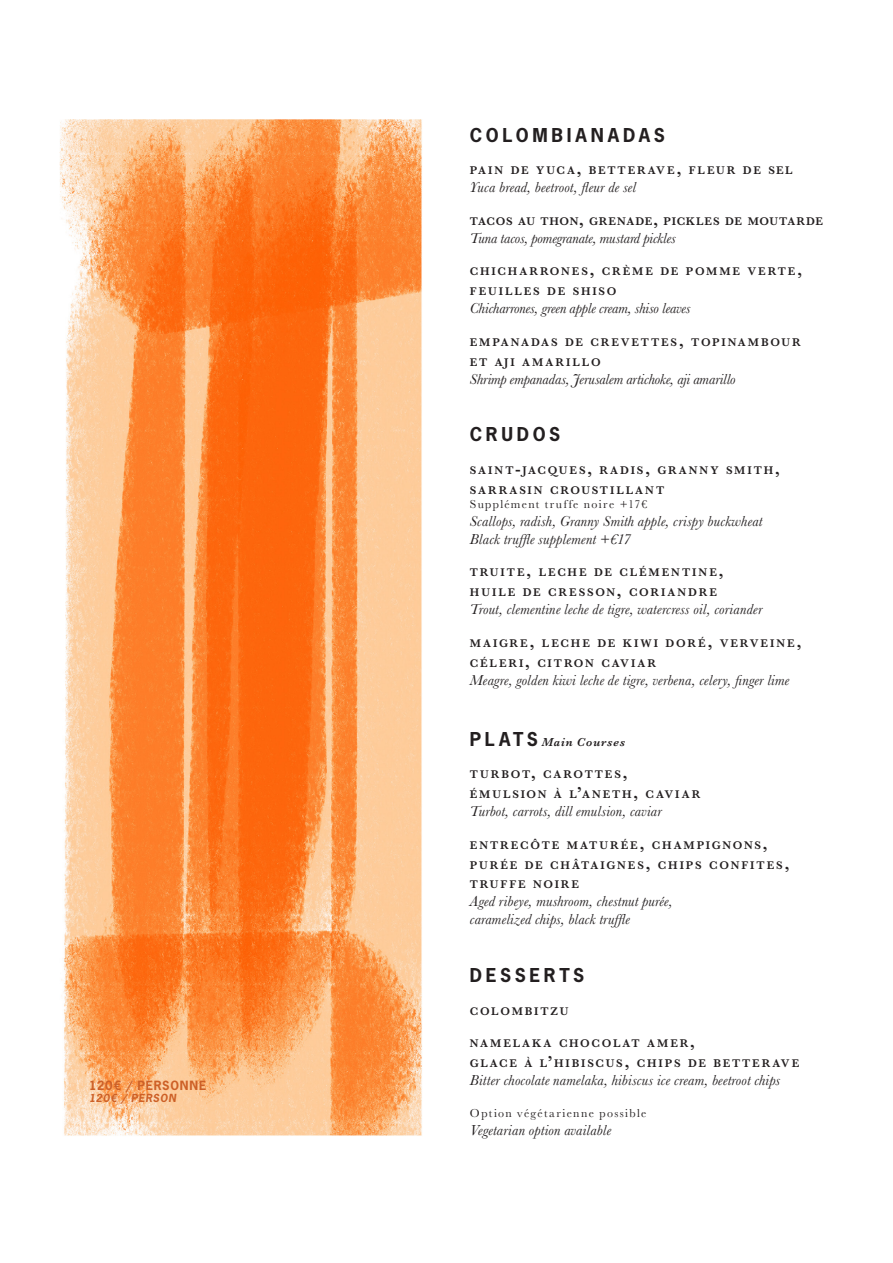
<style>
.page{position:relative;width:893px;height:1263px;background:#fff}
.page>*{position:absolute;margin:0;border:0;box-sizing:border-box;transform-origin:0 0}
.t1{font:700 18px "News Gothic Std";letter-spacing:.2em;color:#231f20}
.t2{font:italic 15px "Baskerville";letter-spacing:.01em;color:#231f20}
.t3{font:12px "Baskerville";letter-spacing:.11em;color:#231f20}
.t4{font:italic 600 12px "Baskerville";letter-spacing:.075em;color:#231f20}
.t5{font:700 12px "News Gothic Std";letter-spacing:.065em;color:#cd6027}
.t6{font:600 11.55px/19.8px "Baskerville";letter-spacing:.16em;color:#231f20}
.t7{font:600 11.55px "Baskerville";letter-spacing:.065em;color:#231f20}
.t8{font:italic 700 10.5px "News Gothic Std";letter-spacing:.06em;color:#cd6027}
.s1{font-size:16.5px}
.s2{font-family:"News Gothic Std";font-weight:700;font-style:normal;font-size:18px}
</style>
<div class="page">
<img style="left:59px;top:119px;width:363px;height:1017px">
<p class="t5" style="left:89px;top:1077px;width:119px">120€ / PERSONNE</p>
<p class="t8" style="left:89px;top:1091px;width:88px">120€ / PERSON</p>
<p class="t1" style="left:470px;top:123px;width:196px">COLOMBIANADAS</p>
<p class="t6" style="left:470px;top:160px;width:324px">PAIN DE YUCA<span class="s1">,</span> BETTERAVE<span class="s1">,</span> FLEUR DE SEL</p>
<p class="t2" style="left:470px;top:177px;width:168px">Yuca bread, beetroot, fleur de sel</p>
<p class="t7" style="left:470px;top:213px;width:355px">TACOS AU THON<span class="s1">,</span> GRENADE<span class="s1">,</span> PICKLES DE MOUTARDE</p>
<p class="t2" style="left:470px;top:228px;width:208px">Tuna tacos, pomegranate, mustard pickles</p>
<p class="t6" style="left:470px;top:262px;width:334px">CHICHARRONES<span class="s1">,</span> CRÈME DE POMME VERTE<span class="s1">,<br></span>FEUILLES DE SHISO</p>
<p class="t2" style="left:470px;top:298px;width:222px">Chicharrones, green apple cream, shiso leaves</p>
<p class="t6" style="left:470px;top:332px;width:332px">EMPANADAS DE CREVETTES<span class="s1">,</span> TOPINAMBOUR</p>
<p class="t6" style="left:470px;top:352px;width:132px">ET AJI AMARILLO</p>
<p class="t2" style="left:470px;top:369px;width:267px">Shrimp empanadas, Jerusalem artichoke, aji amarillo</p>
<p class="t1" style="left:470px;top:422px;width:92px">CRUDOS</p>
<p class="t6" style="left:470px;top:460px;width:311px">SAINT<span class="s1">-</span>JACQUES<span class="s1">,</span> RADIS<span class="s1">,</span> GRANNY SMITH<span class="s1">,</span></p>
<p class="t6" style="left:470px;top:480px;width:196px">SARRASIN CROUSTILLANT</p>
<p class="t3" style="left:470px;top:496px;width:179px">Supplément truffe noire +17€</p>
<p class="t2" style="left:470px;top:511px;width:294px">Scallops, radish, Granny Smith apple, crispy buckwheat</p>
<p class="t2" style="left:470px;top:529px;width:163px">Black truffle supplement +€17</p>
<p class="t6" style="left:470px;top:563px;width:255px">TRUITE<span class="s1">,</span> LECHE DE CLÉMENTINE<span class="s1">,</span></p>
<p class="t6" style="left:470px;top:582px;width:249px">HUILE DE CRESSON<span class="s1">,</span> CORIANDRE</p>
<p class="t2" style="left:470px;top:599px;width:294px">Trout, clementine leche de tigre, watercress oil, coriander</p>
<p class="t6" style="left:470px;top:633px;width:333px">MAIGRE<span class="s1">,</span> LECHE DE KIWI DORÉ<span class="s1">,</span> VERVEINE<span class="s1">,<br></span>CÉLERI<span class="s1">,</span> CITRON CAVIAR</p>
<p class="t2" style="left:470px;top:670px;width:321px">Meagre, golden kiwi leche de tigre, verbena, celery, finger lime</p>
<p class="t4" style="left:470px;top:734px;width:157px"><span class="s2">PL ATS</span> Main Courses</p>
<p class="t6" style="left:470px;top:765px;width:159px">TURBOT<span class="s1">,</span> CAROTTES<span class="s1">,</span></p>
<p class="t6" style="left:470px;top:784px;width:232px">ÉMULSION À L<span class="s1">’</span>ANETH<span class="s1">,</span> CAVIAR</p>
<p class="t2" style="left:470px;top:801px;width:193px">Turbot, carrots, dill emulsion, caviar</p>
<p class="t6" style="left:470px;top:835px;width:299px">ENTRECÔTE MATURÉE<span class="s1">,</span> CHAMPIGNONS<span class="s1">,</span></p>
<p class="t6" style="left:470px;top:855px;width:321px">PURÉE DE CHÂTAIGNES<span class="s1">,</span> CHIPS CONFITES<span class="s1">,<br></span>TRUFFE NOIRE</p>
<p class="t2" style="left:470px;top:891px;width:204px">Aged ribeye, mushroom, chestnut purée,</p>
<p class="t2" style="left:470px;top:909px;width:162px">caramelized chips, black truffle</p>
<p class="t1" style="left:470px;top:963px;width:116px">DESSERTS</p>
<p class="t6" style="left:470px;top:1001px;width:100px">COLOMBITZU</p>
<p class="t6" style="left:470px;top:1033px;width:227px">NAMELAKA CHOCOLAT AMER<span class="s1">,</span></p>
<p class="t6" style="left:470px;top:1053px;width:331px">GLACE À L<span class="s1">’</span>HIBISCUS<span class="s1">,</span> CHIPS DE BETTERAVE</p>
<p class="t2" style="left:470px;top:1070px;width:312px">Bitter chocolate namelaka, hibiscus ice cream, beetroot chips</p>
<p class="t3" style="left:470px;top:1106px;width:178px">Option végétarienne possible</p>
<p class="t2" style="left:470px;top:1120px;width:143px">Vegetarian option available</p>
</div>
